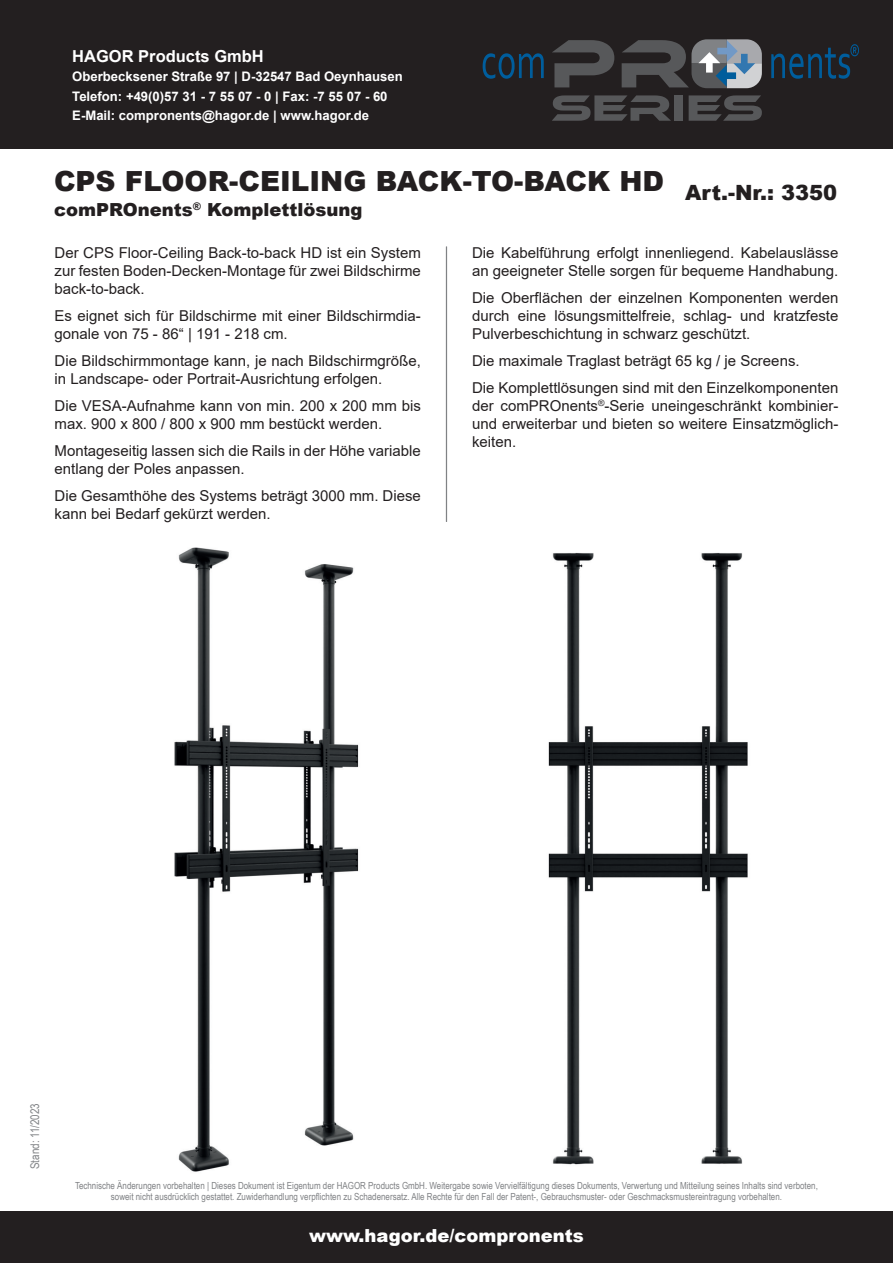
<style>
.page{position:relative;width:893px;height:1263px;background:#fff}
.page>*{position:absolute;margin:0;border:0;box-sizing:border-box;transform-origin:0 0}
.t1{font:900 27.75px "Arial";color:#231f20}
.t2{font:900 21px "Arial";color:#231f20}
.t3{font:900 18px "Arial";color:#231f20}
.t4{font:900 18px "Arial";color:#fff}
.t5{font:700 16.5px "Arial";color:#fff}
.t6{font:15px/18px "Arial";color:#231f20}
.t7{font:700 13.2px/19px "Arial";color:#fff}
.t8{font:12px "Arial Narrow";color:#808285}
.t9{font:9.75px/10.5px "Arial Narrow";color:#808285;text-align:center}
</style>
<div class="page">
<div style="left:0;top:1212px;width:893px;height:51px;background:#231f20"></div>
<div style="left:0;top:0;width:893px;height:149px;background:#231f20"></div>
<svg style="left:483px;top:53px;width:61px;height:26px"></svg>
<svg style="left:552px;top:40px;width:62px;height:47px"></svg>
<svg style="left:771px;top:44px;width:88px;height:35px"></svg>
<svg style="left:552px;top:95px;width:119px;height:26px"></svg>
<div style="left:674px;top:95px;width:9px;height:26px;background:#57585a"></div>
<svg style="left:689px;top:95px;width:73px;height:26px"></svg>
<svg style="left:622px;top:39px;width:140px;height:49px"></svg>
<hr style="left:446px;top:247px;width:1px;height:275px;background:#808285">
<img style="left:174px;top:547px;width:185px;height:625px">
<img style="left:548px;top:552px;width:200px;height:613px">
<p class="t5" style="left:72px;top:45px;width:193px">HAGOR Products GmbH</p>
<p class="t7" style="left:72px;top:67px;width:332px">Oberbecksener Straße 97 | D-32547 Bad Oeynhausen<br>Telefon: +49(0)57 31 - 7 55 07 - 0 | Fax: -7 55 07 - 60<br>E-Mail: compronents@hagor.de | www.hagor.de</p>
<h1 class="t1" style="left:54px;top:161px;width:612px">CPS FLOOR-CEILING BACK-TO-BACK HD</h1>
<p class="t3" style="left:54px;top:197px;width:310px">comPROnents<sup>®</sup> Komplettlösung</p>
<h2 class="t2" style="left:685px;top:177px;width:154px">Art.-Nr.: 3350</h2>
<p class="t6" style="left:55px;top:243px;width:368px;text-align:justify">Der CPS Floor-Ceiling Back-to-back HD ist ein System zur festen Boden-Decken-Montage für zwei Bildschirme back-to-back.</p>
<p class="t6" style="left:55px;top:306px;width:368px">Es eignet sich für Bildschirme mit einer Bildschirmdia&shy;gonale von 75 - 86“ | 191 - 218 cm.</p>
<p class="t6" style="left:55px;top:351px;width:368px">Die Bildschirmmontage kann, je nach Bildschirmgröße, in Landscape- oder Portrait-Ausrichtung erfolgen.</p>
<p class="t6" style="left:55px;top:396px;width:368px">Die VESA-Aufnahme kann von min. 200 x 200 mm bis max. 900 x 800 / 800 x 900 mm bestückt werden.</p>
<p class="t6" style="left:55px;top:441px;width:368px">Montageseitig lassen sich die Rails in der Höhe variable entlang der Poles anpassen.</p>
<p class="t6" style="left:55px;top:486px;width:368px">Die Gesamthöhe des Systems beträgt 3000 mm. Diese kann bei Bedarf gekürzt werden.</p>
<p class="t6" style="left:472px;top:243px;width:368px">Die Kabelführung erfolgt innenliegend. Kabelauslässe an geeigneter Stelle sorgen für bequeme Handhabung.</p>
<p class="t6" style="left:472px;top:288px;width:368px;text-align:justify">Die Oberflächen der einzelnen Komponenten werden durch eine lösungsmittelfreie, schlag- und kratzfeste Pulverbeschichtung in schwarz geschützt.</p>
<p class="t6" style="left:472px;top:347px;width:368px;line-height:27px">Die maximale Traglast beträgt 65 kg / je Screens.<br>Die Komplettlösungen sind mit den Einzelkomponenten</p>
<p class="t6" style="left:472px;top:396px;width:368px;text-align:justify">der comPROnents<sup>®</sup>-Serie uneingeschränkt kombinier&shy;und erweiterbar und bieten so weitere Einsatzmöglich&shy;keiten.</p>
<p class="t8" style="left:26px;top:1169px;width:68px;rotate:-90deg">Stand: 11/2023</p>
<p class="t9" style="left:75px;top:1180px;width:744px">Technische Änderungen vorbehalten | Dieses Dokument ist Eigentum der HAGOR Products GmbH. Weitergabe sowie Vervielfältigung dieses Dokuments, Verwertung und Mitteilung seines Inhalts sind verboten, soweit nicht ausdrücklich gestattet. Zuwiderhandlung verpflichten zu Schadenersatz. Alle Rechte für den Fall der Patent-, Gebrauchsmuster- oder Geschmacksmustereintragung vorbehalten.</p>
<p class="t4" style="left:309px;top:1222px;width:276px">www.hagor.de/compronents</p>
</div>
